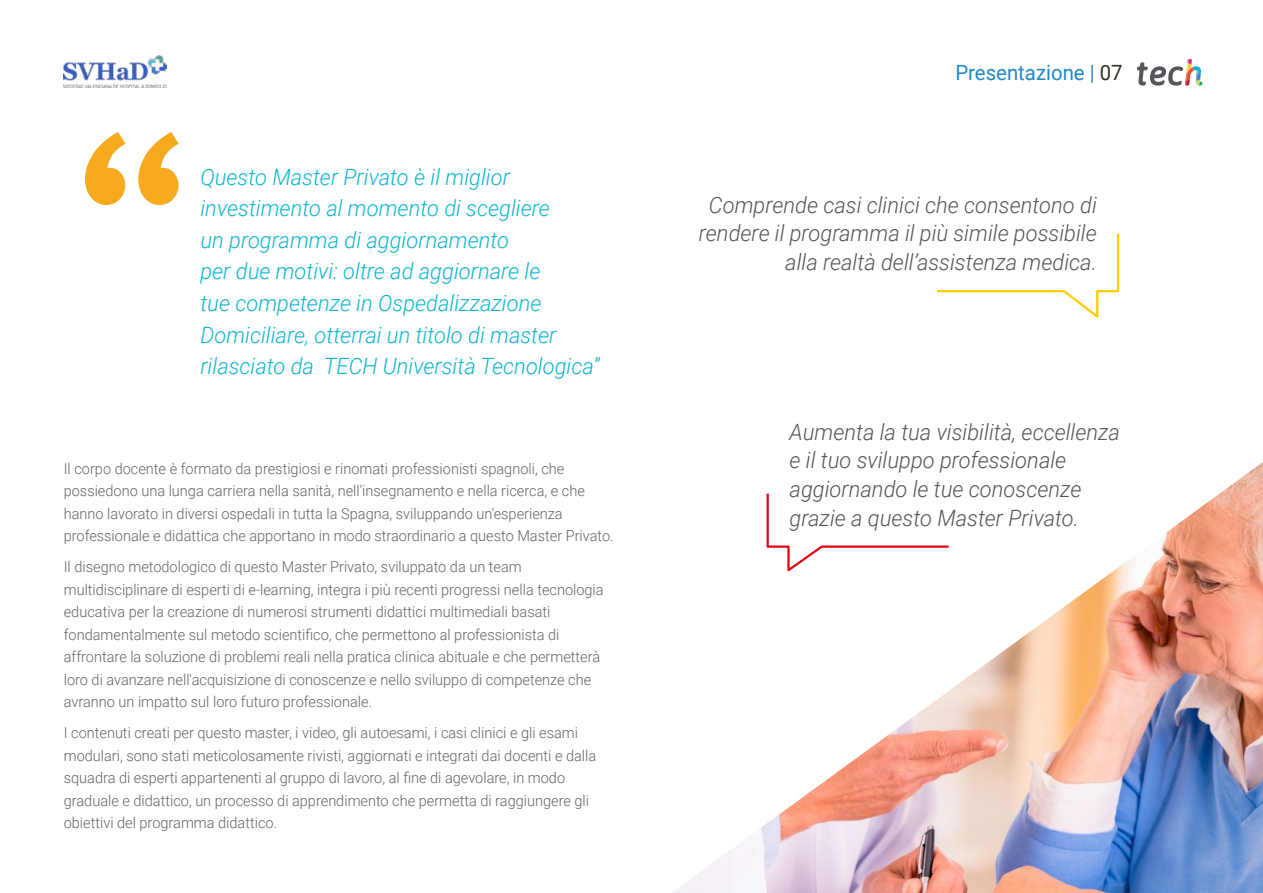
<style>
.page{position:relative;width:1263px;height:893px;background:#fff}
.page>*{position:absolute;margin:0;border:0;box-sizing:border-box;transform-origin:0 0}
.t1{font:italic 300 22.5px/31.5px "Roboto";color:#0fb6cf}
.t2{font:italic 300 22.5px/28.5px "Roboto";color:#52555b;text-align:right}
.t3{font:21px "Roboto";color:#2488c9}
.t4{font:300 15px/22.5px "Roboto";color:#61646a}
.s1{color:#312e20}
</style>
<div class="page">
<svg style="left:85px;top:132px;width:94px;height:73px"></svg>
<svg style="left:937px;top:233px;width:183px;height:85px"></svg>
<img style="left:672px;top:462px;width:591px;height:431px">
<svg style="left:1137px;top:59px;width:65px;height:27px"></svg>
<img style="left:64px;top:56px;width:102px;height:31px">
<p class="t1" style="left:200px;top:160px;width:401px">Questo Master Privato è il miglior investimento al momento di scegliere<br>un programma di aggiornamento<br>per due motivi: oltre ad aggiornare le<br>tue competenze in Ospedalizzazione Domiciliare, otterrai un titolo di master rilasciato da TECH Università Tecnologica”</p>
<p class="t4" style="left:64px;top:456px;width:551px">Il corpo docente è formato da prestigiosi e rinomati professionisti spagnoli, che possiedono una lunga carriera nella sanità, nell'insegnamento e nella ricerca, e che hanno lavorato in diversi ospedali in tutta la Spagna, sviluppando un'esperienza professionale e didattica che apportano in modo straordinario a questo Master Privato.</p>
<p class="t4" style="left:64px;top:555px;width:541px">Il disegno metodologico di questo Master Privato, sviluppato da un team multidisciplinare di esperti di e-learning, integra i più recenti progressi nella tecnologia educativa per la creazione di numerosi strumenti didattici multimediali basati fondamentalmente sul metodo scientifico, che permettono al professionista di affrontare la soluzione di problemi reali nella pratica clinica abituale e che permetterà loro di avanzare nell'acquisizione di conoscenze e nello sviluppo di competenze che avranno un impatto sul loro futuro professionale.</p>
<p class="t4" style="left:64px;top:721px;width:534px">I contenuti creati per questo master, i video, gli autoesami, i casi clinici e gli esami modulari, sono stati meticolosamente rivisti, aggiornati e integrati dai docenti e dalla squadra di esperti appartenenti al gruppo di lavoro, al fine di agevolare, in modo graduale e didattico, un processo di apprendimento che permetta di raggiungere gli obiettivi del programma didattico.</p>
<h2 class="t3" style="left:955px;top:57px;width:169px">Presentazione | <span class="s1">07</span></h2>
<h1 class="t2" style="left:699px;top:190px;width:399px">Comprende casi clinici che consentono di rendere il programma il più simile possibile alla realtà dell’assistenza medica.</h1>
<h1 class="t2" style="left:789px;top:417px;width:332px;text-align:left">Aumenta la tua visibilità, eccellenza e il tuo sviluppo professionale aggiornando le tue conoscenze grazie a questo Master Privato.</h1>
</div>
